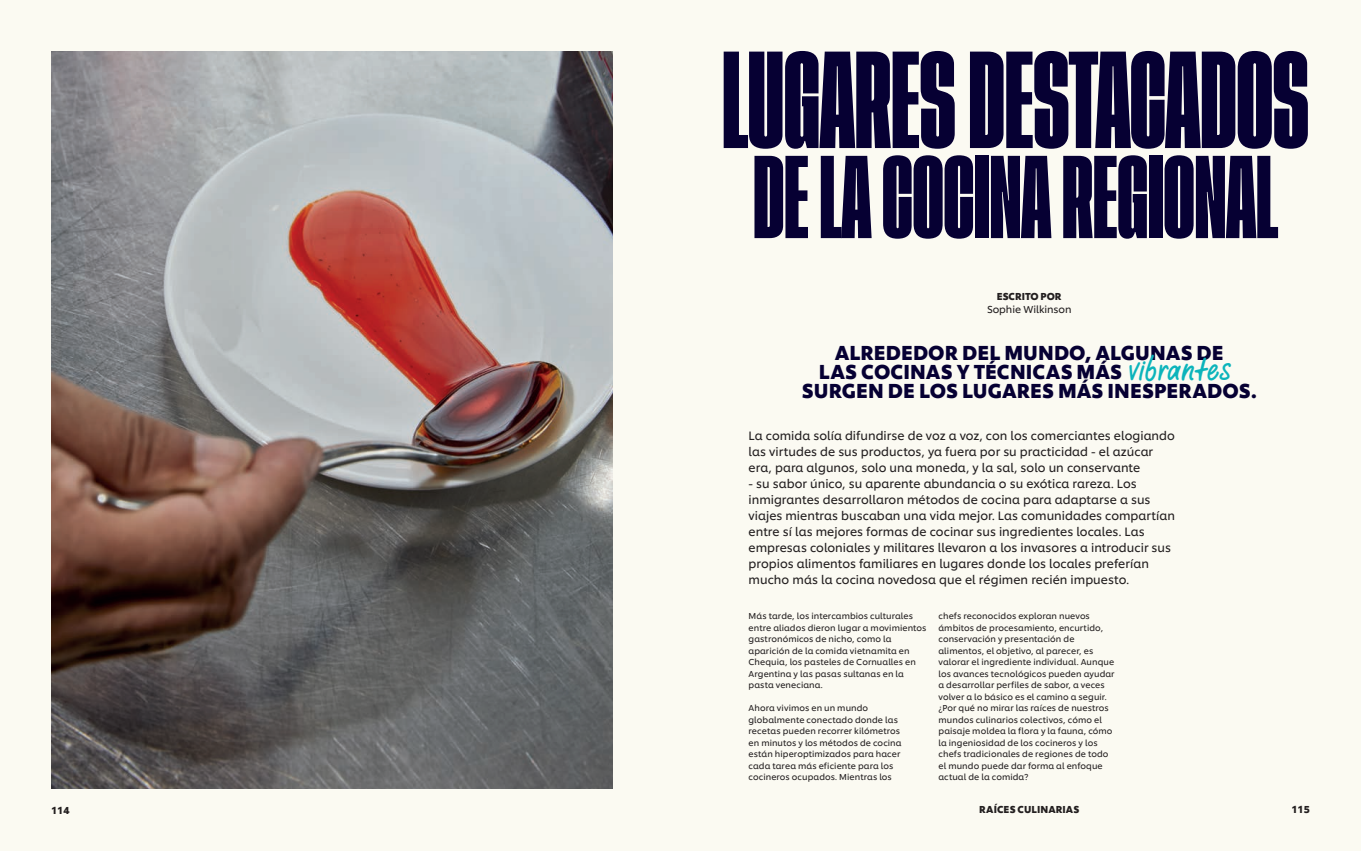
<style>
.page{position:relative;width:1361px;height:851px;background:#fff}
.page>*{position:absolute;margin:0;border:0;box-sizing:border-box;transform-origin:0 0}
.t1{font:102px "Tusker Grotesk 3800 Super";color:#060033}
.t2{font:87px "Tusker Grotesk 3800 Super";color:#060033}
.t3{font:44.5px "Chefs Hand";color:#0cb4bb}
.t4{font:700 20px "Unilever Shilling";letter-spacing:.005em;color:#060033}
.Standfirst{font:12px/16px "Unilever Shilling";letter-spacing:.005em;color:#231f20}
.Credit{font:700 10px "Unilever Shilling";color:#231f20}
.Credit_Name{font:10px "Unilever Shilling";letter-spacing:-.005em;color:#231f20}
.Article_Para{font:8.5px/11.5px "Unilever Shilling";letter-spacing:.01em;color:#231f20}
</style>
<div class="page">
<div style="left:0;top:0;width:1361px;height:850px;background:#fbfaf2"></div>
<img style="left:51px;top:51px;width:561px;height:737px">
<p class="t1" style="left:722px;top:40px;width:588px">LUGARES DESTACADOS</p>
<p class="t2" style="left:753px;top:146px;width:526px">DE LA COCINA REGIONAL</p>
<p class="Credit" style="left:997px;top:288px;width:66px">ESCRITO POR</p>
<p class="Credit_Name" style="left:987px;top:301px;width:86px">Sophie Wilkinson</p>
<p class="t4" style="left:835px;top:337px;width:390px">ALREDEDOR DEL MUNDO, ALGUNAS DE</p>
<p class="t4" style="left:819px;top:356px;width:305px">LAS COCINAS Y TÉCNICAS MÁS</p>
<p class="t4" style="left:802px;top:375px;width:456px">SURGEN DE LOS LUGARES MÁS INESPERADOS.</p>
<p class="t3" style="left:1128px;top:346px;width:104px">vibrantes</p>
<p class="Standfirst" style="left:748px;top:426px;width:428px">La comida solía difundirse de voz a voz, con los comerciantes elogiando las virtudes de sus productos, ya fuera por su practicidad - el azúcar era, para algunos, solo una moneda, y la sal, solo un conservante</p>
<p class="Standfirst" style="left:748px;top:474px;width:428px">- su sabor único, su aparente abundancia o su exótica rareza. Los inmigrantes desarrollaron métodos de cocina para adaptarse a sus viajes mientras buscaban una vida mejor. Las comunidades compartían entre sí las mejores formas de cocinar sus ingredientes locales. Las empresas coloniales y militares llevaron a los invasores a introducir sus propios alimentos familiares en lugares donde los locales preferían mucho más la cocina novedosa que el régimen recién impuesto.</p>
<p class="Article_Para" style="left:748px;top:609px;width:179px">Más tarde, los intercambios culturales entre aliados dieron lugar a movimientos gastronómicos de nicho, como la aparición de la comida vietnamita en Chequia, los pasteles de Cornualles en Argentina y las pasas sultanas en la pasta veneciana.</p>
<p class="Article_Para" style="left:748px;top:701px;width:155px">Ahora vivimos en un mundo globalmente conectado donde las recetas pueden recorrer kilómetros en minutos y los métodos de cocina están hiperoptimizados para hacer cada tarea más eficiente para los cocineros ocupados. Mientras los</p>
<p class="Article_Para" style="left:938px;top:609px;width:178px">chefs reconocidos exploran nuevos ámbitos de procesamiento, encurtido, conservación y presentación de alimentos, el objetivo, al parecer, es valorar el ingrediente individual. Aunque los avances tecnológicos pueden ayudar a desarrollar perfiles de sabor, a veces volver a lo básico es el camino a seguir. ¿Por qué no mirar las raíces de nuestros mundos culinarios colectivos, cómo el paisaje moldea la flora y la fauna, cómo la ingeniosidad de los cocineros y los chefs tradicionales de regiones de todo el mundo puede dar forma al enfoque actual de la comida?</p>
<p class="Credit" style="left:51px;top:802px;width:20px">114</p>
<p class="Credit" style="left:979px;top:801px;width:102px">RAÍCES CULINARIAS</p>
<p class="Credit" style="left:1291px;top:801px;width:20px">115</p>
</div>
